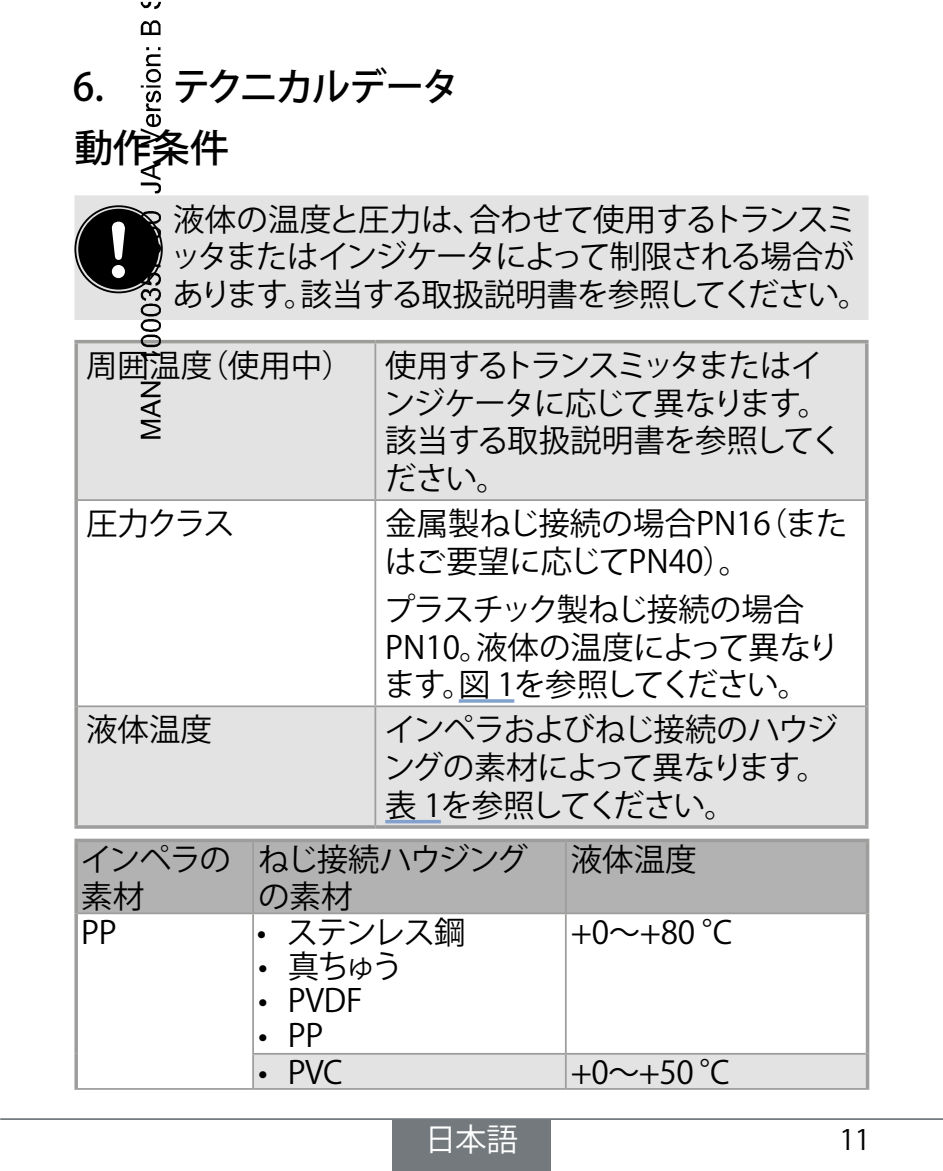
<style>
.page{position:relative;width:943px;height:1171px;background:#fff}
.page>*{position:absolute;margin:0;border:0;box-sizing:border-box;transform-origin:0 0}
.t1{font:500 38.5px/61.2px "Koz Go Pro";letter-spacing:-.05em;color:#000}
.t2{font:31.5px/37.8px "Koz Go Pro";letter-spacing:-.04em;color:#000}
.t3{font:31.5px/37.8px "Koz Go Pro";color:#000}
.t4{font:31.5px "Koz Go Pro";color:#fff}
.t5{font:28px "Koz Go Pro";color:#000}
</style>
<div class="page">
<div style="left:74px;top:195px;width:794px;height:125px;background:#e3e3e3"></div>
<div style="left:74px;top:205px;width:89px;height:88px;border:2px solid #000;border-radius:50%"></div>
<div style="left:78px;top:209px;width:81px;height:81px;background:#000;border-radius:50%"></div>
<div style="left:112px;top:265px;width:13px;height:13px;background:#fff;border-radius:50%"></div>
<svg style="left:112px;top:221px;width:13px;height:39px"></svg>
<div style="left:78px;top:343px;width:787px;height:482px;background:#e3e3e3"></div>
<svg style="left:78px;top:501px;width:787px;height:204px"></svg>
<hr style="left:74px;top:340px;width:301px;height:3px;background:#9d9d9c">
<svg style="left:74px;top:343px;width:4px;height:157px"></svg>
<hr style="left:375px;top:340px;width:493px;height:3px;background:#9d9d9c">
<hr style="left:865px;top:343px;width:3px;height:157px;background:#9d9d9c">
<svg style="left:74px;top:500px;width:4px;height:206px"></svg>
<hr style="left:865px;top:500px;width:3px;height:206px;background:#9d9d9c">
<svg style="left:74px;top:706px;width:4px;height:119px"></svg>
<hr style="left:865px;top:706px;width:3px;height:119px;background:#9d9d9c">
<svg style="left:74px;top:825px;width:301px;height:4px"></svg>
<svg style="left:375px;top:825px;width:493px;height:4px;background:#a7a7a6"></svg>
<hr style="left:374px;top:343px;width:2px;height:156px;background:#9d9d9c">
<hr style="left:78px;top:499px;width:297px;height:2px;background:#9d9d9c">
<hr style="left:375px;top:499px;width:490px;height:2px;background:#9d9d9c">
<hr style="left:374px;top:501px;width:2px;height:204px;background:#9d9d9c">
<hr style="left:78px;top:705px;width:297px;height:2px;background:#9d9d9c">
<hr style="left:375px;top:705px;width:490px;height:2px;background:#9d9d9c">
<hr style="left:374px;top:707px;width:2px;height:118px;background:#9d9d9c">
<svg style="left:458px;top:699px;width:56px;height:4px"></svg>
<hr style="left:385px;top:820px;width:56px;height:3px;background:#82a1cc">
<div style="left:78px;top:842px;width:787px;height:70px;background:#b3b2b2"></div>
<svg style="left:78px;top:914px;width:787px;height:139px"></svg>
<div style="left:254px;top:1054px;width:611px;height:34px;background:#e3e3e3"></div>
<svg style="left:74px;top:838px;width:179px;height:4px"></svg>
<svg style="left:74px;top:842px;width:4px;height:71px"></svg>
<svg style="left:253px;top:838px;width:313px;height:4px"></svg>
<svg style="left:566px;top:838px;width:303px;height:4px"></svg>
<svg style="left:865px;top:842px;width:4px;height:71px"></svg>
<hr style="left:252px;top:842px;width:2px;height:70px;background:#9d9d9c">
<hr style="left:565px;top:842px;width:1px;height:70px;background:#9d9d9c">
<hr style="left:78px;top:912px;width:175px;height:2px;background:#9d9d9c">
<hr style="left:253px;top:912px;width:313px;height:2px;background:#9d9d9c">
<hr style="left:566px;top:912px;width:299px;height:2px;background:#9d9d9c">
<svg style="left:74px;top:913px;width:4px;height:141px"></svg>
<svg style="left:865px;top:913px;width:4px;height:141px"></svg>
<svg style="left:74px;top:1054px;width:4px;height:34px"></svg>
<svg style="left:865px;top:1054px;width:4px;height:34px"></svg>
<hr style="left:252px;top:914px;width:2px;height:139px;background:#9d9d9c">
<hr style="left:565px;top:914px;width:1px;height:139px;background:#9d9d9c">
<hr style="left:252px;top:1053px;width:314px;height:1px;background:#9d9d9c">
<hr style="left:252px;top:1054px;width:2px;height:34px;background:#9d9d9c">
<hr style="left:566px;top:1053px;width:299px;height:1px;background:#9d9d9c">
<hr style="left:565px;top:1054px;width:1px;height:34px;background:#9d9d9c">
<hr style="left:74px;top:1088px;width:179px;height:2px;background:#9d9d9c">
<hr style="left:253px;top:1088px;width:313px;height:2px;background:#9d9d9c">
<hr style="left:566px;top:1088px;width:303px;height:2px;background:#9d9d9c">
<hr style="left:0;top:1118px;width:943px;height:2px;background:#73797c">
<div style="left:392px;top:1119px;width:159px;height:52px;background:#73797c"></div>
<svg style="left:141px;top:382px;width:19px;height:57px"></svg>
<svg style="left:141px;top:353px;width:19px;height:8px"></svg>
<svg style="left:141px;top:211px;width:20px;height:136px"></svg>
<svg style="left:141px;top:162px;width:20px;height:31px"></svg>
<svg style="left:141px;top:47px;width:20px;height:99px"></svg>
<svg style="left:141px;top:20px;width:19px;height:15px"></svg>
<svg style="left:141px;top:2px;width:20px;height:7px"></svg>
<p class="t1" style="left:73px;top:58px;width:388px">6. テクニカルデータ動作条件</p>
<p class="t2" style="left:171px;top:201px;width:700px">液体の温度と圧力は、合わせて使用するトランスミッタまたはインジケータによって制限される場合があります。該当する取扱説明書を参照してください。</p>
<p class="t2" style="left:384px;top:347px;width:460px;text-indent:-297px">周囲温度（使用中） 使用するトランスミッタまたはインジケータに応じて異なります。該当する取扱説明書を参照してください。</p>
<p class="t2" style="left:86px;top:506px;width:150px">圧力クラス</p>
<p class="t3" style="left:385px;top:506px;width:463px">金属製ねじ接続の場合PN16（またはご要望に応じてPN40）。</p>
<p class="t2" style="left:384px;top:591px;width:457px">プラスチック製ねじ接続の場合<br>PN10。液体の温度によって異なります。図 1を参照してください。</p>
<p class="t2" style="left:86px;top:712px;width:127px">液体温度</p>
<p class="t2" style="left:384px;top:712px;width:456px">インペラおよびねじ接続のハウジングの素材によって異なります。表 1を参照してください。</p>
<p class="t2" style="left:80px;top:841px;width:152px">インペラの素材</p>
<p class="t2" style="left:258px;top:841px;width:271px">ねじ接続ハウジングの素材</p>
<p class="t2" style="left:570px;top:841px;width:127px">液体温度</p>
<p class="t2" style="left:81px;top:914px;width:37px">PP</p>
<p class="t2" style="left:257px;top:914px;width:210px">• ステンレス鋼</p>
<p class="t2" style="left:258px;top:948px;width:146px">• 真ちゅう</p>
<p class="t2" style="left:258px;top:983px;width:106px">• PVDF</p>
<p class="t2" style="left:258px;top:1017px;width:67px">• PP</p>
<p class="t2" style="left:570px;top:914px;width:163px">+0～+80 °C</p>
<p class="t2" style="left:258px;top:1054px;width:86px">• PVC</p>
<p class="t2" style="left:570px;top:1054px;width:161px">+0～+50 °C</p>
<p class="t4" style="left:425px;top:1119px;width:95px">日本語</p>
<p class="t5" style="left:839px;top:1121px;width:32px">11</p>
</div>
